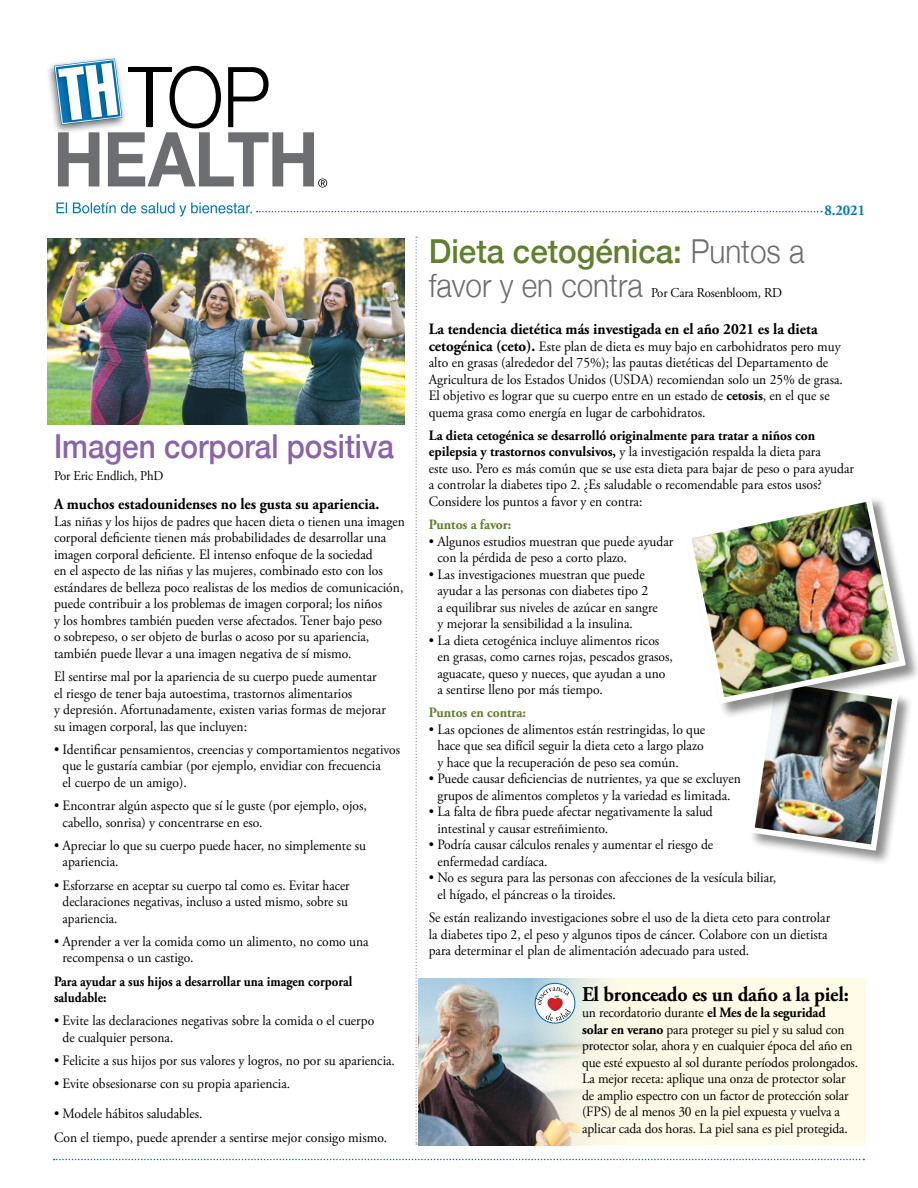
<style>
.page{position:relative;width:918px;height:1188px;background:#fff}
.page>*{position:absolute;margin:0;border:0;box-sizing:border-box;transform-origin:0 0}
.Headline_-_garamond{font:300 33px/34.5px "Helvetica Neue";color:#6d6e71;scale:.9 1}
.Headline_-_garamond-2{font:500 33px "Helvetica Neue";color:#8a63aa;scale:.9 1}
.Body_text{font:700 21px "Adobe Garamond Pro";letter-spacing:-.01em;color:#000;scale:.95 1}
.Headline_-_garamond-3{font:700 15.75px "Adobe Garamond Pro";color:#000;scale:.95 1}
.Weiss_body{font:700 15px "Adobe Garamond Pro";color:#0079c1;scale:.95 1}
.Headline_-_garamond-4{font:14.25px/16.5px "Adobe Garamond Pro";color:#000;scale:.95 1}
.Body_text-2{font:14.25px/16.5px "Adobe Garamond Pro";letter-spacing:-.01em;color:#000;scale:.95 1}
.Headline_-_garamond-5{font:700 14.25px/16.5px "Adobe Garamond Pro";color:#000;scale:.9 1}
.Headline_-_garamond-6{font:700 14.25px "Adobe Garamond Pro";color:#5f802c;scale:.95 1}
.Headline_-_garamond-7{font:13.5px "Adobe Garamond Pro";letter-spacing:-.01em;color:#000;scale:.95 1}
.s1{font-weight:500;color:#5f802c}
.s2{font-weight:700;font-size:15.75px}
.s3{font-weight:700}
</style>
<div class="page">
<div style="left:46px;top:54px;width:82px;height:81px;background:#000;opacity:.3"></div>
<div style="left:50px;top:59px;width:73px;height:71px;background:#000;opacity:.3"></div>
<svg style="left:54px;top:59px;width:273px;height:128px"></svg>
<svg style="left:54px;top:1159px;width:810px;height:1px"></svg>
<div style="left:128px;top:67px;width:44px;height:5px;background:#000"></div>
<svg style="left:56px;top:202px;width:766px;height:14px"></svg>
<div style="left:418px;top:978px;width:448px;height:167px;background:#fffbe7"></div>
<img style="left:418px;top:978px;width:187px;height:167px">
<svg style="left:415px;top:237px;width:2px;height:908px"></svg>
<img style="left:48px;top:238px;width:357px;height:186px">
<div style="left:749px;top:676px;width:165px;height:190px;background:#000;opacity:.45"></div>
<img style="left:749px;top:719px;width:153px;height:135px">
<div style="left:685px;top:496px;width:233px;height:223px;background:#000;opacity:.45"></div>
<img style="left:685px;top:496px;width:224px;height:211px">
<svg style="left:532px;top:981px;width:46px;height:45px;background:#cbcdd4"></svg>
<p class="Headline_-_garamond-2" style="left:54px;top:419px;width:379px">Imagen corporal positiva</p>
<p class="Headline_-_garamond-7" style="left:54px;top:468px;width:117px">Por Eric Endlich, PhD</p>
<p class="Headline_-_garamond-3" style="left:54px;top:495px;width:344px">A muchos estadounidenses no les gusta su apariencia.</p>
<p class="Headline_-_garamond-4" style="left:54px;top:514px;width:371px">Las niñas y los hijos de padres que hacen dieta o tienen una imagen corporal deficiente tienen más probabilidades de desarrollar una imagen corporal deficiente. El intenso enfoque de la sociedad<br>en el aspecto de las niñas y las mujeres, combinado esto con los estándares de belleza poco realistas de los medios de comunicación, puede contribuir a los problemas de imagen corporal; los niños<br>y los hombres también pueden verse afectados. Tener bajo peso<br>o sobrepeso, o ser objeto de burlas o acoso por su apariencia, también puede llevar a una imagen negativa de sí mismo.</p>
<p class="Headline_-_garamond-4" style="left:54px;top:669px;width:351px">El sentirse mal por la apariencia de su cuerpo puede aumentar el riesgo de tener baja autoestima, trastornos alimentarios<br>y depresión. Afortunadamente, existen varias formas de mejorar su imagen corporal, las que incluyen:</p>
<p class="Headline_-_garamond-4" style="left:63px;top:742px;width:357px;text-indent:-9px">• Identificar pensamientos, creencias y comportamientos negativos que le gustaría cambiar (por ejemplo, envidiar con frecuencia<br>el cuerpo de un amigo).</p>
<p class="Headline_-_garamond-4" style="left:63px;top:798px;width:322px;text-indent:-9px">• Encontrar algún aspecto que sí le guste (por ejemplo, ojos, cabello, sonrisa) y concentrarse en eso.</p>
<p class="Headline_-_garamond-4" style="left:63px;top:838px;width:321px;text-indent:-9px">• Apreciar lo que su cuerpo puede hacer, no simplemente su apariencia.</p>
<p class="Headline_-_garamond-4" style="left:63px;top:877px;width:304px;text-indent:-9px">• Esforzarse en aceptar su cuerpo tal como es. Evitar hacer declaraciones negativas, incluso a usted mismo, sobre su apariencia.</p>
<p class="Headline_-_garamond-4" style="left:63px;top:934px;width:324px;text-indent:-9px">• Aprender a ver la comida como un alimento, no como una recompensa o un castigo.</p>
<p class="Headline_-_garamond-5" style="left:54px;top:973px;width:333px">Para ayudar a sus hijos a desarrollar una imagen corporal saludable:</p>
<p class="Headline_-_garamond-4" style="left:63px;top:1013px;width:330px;text-indent:-9px">• Evite las declaraciones negativas sobre la comida o el cuerpo de cualquier persona.</p>
<p class="Headline_-_garamond-4" style="left:54px;top:1053px;width:360px">• Felicite a sus hijos por sus valores y logros, no por su apariencia.</p>
<p class="Headline_-_garamond-4" style="left:54px;top:1076px;width:250px">• Evite obsesionarse con su propia apariencia.</p>
<p class="Headline_-_garamond-4" style="left:54px;top:1106px;width:158px">• Modele hábitos saludables.</p>
<p class="Headline_-_garamond-4" style="left:54px;top:1129px;width:352px">Con el tiempo, puede aprender a sentirse mejor consigo mismo.</p>
<p class="Weiss_body" style="left:824px;top:201px;width:44px">8.2021</p>
<p class="Headline_-_garamond" style="left:429px;top:231px;width:419px"><span class="s1">Dieta cetogénica:</span> Puntos a favor y en contra</p>
<p class="Headline_-_garamond-7" style="left:651px;top:285px;width:140px">Por Cara Rosenbloom, RD</p>
<p class="Headline_-_garamond-3" style="left:429px;top:320px;width:411px">La tendencia dietética más investigada en el año 2021 es la dieta</p>
<p class="Headline_-_garamond-4" style="left:429px;top:338px;width:438px"><span class="s2">cetogénica (ceto).</span> Este plan de dieta es muy bajo en carbohidratos pero muy alto en grasas (alrededor del 75%); las pautas dietéticas del Departamento de Agricultura de los Estados Unidos (USDA) recomiendan solo un 25% de grasa.<br>El objetivo es lograr que su cuerpo entre en un estado de <span class="s3">cetosis</span>, en el que se quema grasa como energía en lugar de carbohidratos.</p>
<p class="Headline_-_garamond-4" style="left:429px;top:427px;width:449px"><span class="s3">La dieta cetogénica se desarrolló originalmente para tratar a niños con epilepsia y trastornos convulsivos,</span> y la investigación respalda la dieta para<br>este uso. Pero es más común que se use esta dieta para bajar de peso o para ayudar a controlar la diabetes tipo 2. ¿Es saludable o recomendable para estos usos?<br>Considere los puntos a favor y en contra:</p>
<p class="Headline_-_garamond-6" style="left:429px;top:516px;width:89px">Puntos a favor:</p>
<p class="Headline_-_garamond-4" style="left:437px;top:533px;width:250px;text-indent:-9px">• Algunos estudios muestran que puede ayudar con la pérdida de peso a corto plazo.</p>
<p class="Headline_-_garamond-4" style="left:437px;top:566px;width:234px;text-indent:-9px">• Las investigaciones muestran que puede ayudar a las personas con diabetes tipo 2<br>a equilibrar sus niveles de azúcar en sangre y mejorar la sensibilidad a la insulina.</p>
<p class="Headline_-_garamond-4" style="left:437px;top:632px;width:249px;text-indent:-9px">• La dieta cetogénica incluye alimentos ricos en grasas, como carnes rojas, pescados grasos, aguacate, queso y nueces, que ayudan a uno a sentirse lleno por más tiempo.</p>
<p class="Headline_-_garamond-6" style="left:429px;top:704px;width:104px">Puntos en contra:</p>
<p class="Headline_-_garamond-4" style="left:437px;top:721px;width:284px;text-align:justify;text-indent:-9px">• Las opciones de alimentos están restringidas, lo que hace que sea difícil seguir la dieta ceto a largo plazo y hace que la recuperación de peso sea común.</p>
<p class="Headline_-_garamond-4" style="left:429px;top:771px;width:330px;text-align:center">• Puede causar deficiencias de nutrientes, ya que se excluyen grupos de alimentos completos y la variedad es limitada.</p>
<p class="Headline_-_garamond-4" style="left:437px;top:804px;width:291px;text-indent:-9px">• La falta de fibra puede afectar negativamente la salud intestinal y causar estreñimiento.</p>
<p class="Headline_-_garamond-4" style="left:437px;top:837px;width:292px;text-indent:-9px">• Podría causar cálculos renales y aumentar el riesgo de enfermedad cardíaca.</p>
<p class="Headline_-_garamond-4" style="left:437px;top:870px;width:358px;text-indent:-9px">• No es segura para las personas con afecciones de la vesícula biliar, el hígado, el páncreas o la tiroides.</p>
<p class="Headline_-_garamond-4" style="left:429px;top:910px;width:424px">Se están realizando investigaciones sobre el uso de la dieta ceto para controlar la diabetes tipo 2, el peso y algunos tipos de cáncer. Colabore con un dietista para determinar el plan de alimentación adecuado para usted.</p>
<p class="Body_text" style="left:582px;top:982px;width:282px">El bronceado es un daño a la piel:</p>
<p class="Body_text-2" style="left:582px;top:1005px;width:292px">un recordatorio durante <span class="s3">el Mes de la seguridad<br>solar en verano</span> para proteger su piel y su salud con protector solar, ahora y en cualquier época del año en que esté expuesto al sol durante períodos prolongados.<br>La mejor receta: aplique una onza de protector solar de amplio espectro con un factor de protección solar (FPS) de al menos 30 en la piel expuesta y vuelva a aplicar cada dos horas. La piel sana es piel protegida.</p>
</div>
